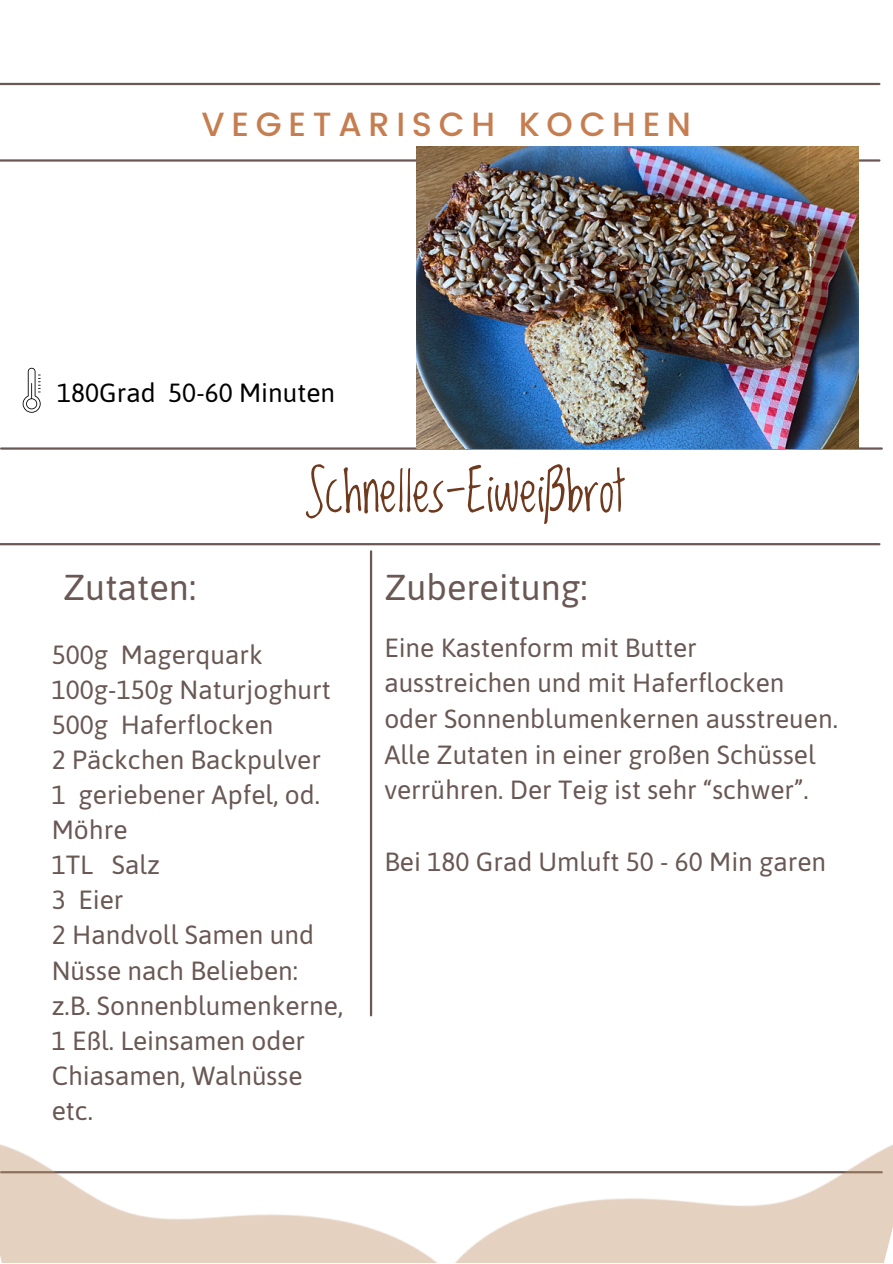
<style>
.page{position:relative;width:893px;height:1264px;background:#fff}
.page>*{position:absolute;margin:0;border:0;box-sizing:border-box;transform-origin:0 0}
.t1{font:55.05px "Lovedbythe King";color:#6f391d}
.t2{font:36px "Asap";color:#695853}
.t3{font:500 33.6px "Poppins";letter-spacing:.2em;color:#c67e50}
.t4{font:26.25px/35.1px "Asap";color:#695853}
.t5{font:26.25px "Asap";color:#000}
</style>
<div class="page">
<hr style="left:0;top:159px;width:879px;height:3px;background:#695853">
<hr style="left:0;top:543px;width:879px;height:2px;background:#695853">
<hr style="left:1px;top:447px;width:880px;height:2px;background:#695853">
<hr style="left:370px;top:551px;width:2px;height:464px;background:#695853">
<hr style="left:0;top:83px;width:879px;height:2px;background:#695853">
<img style="left:470px;top:1145px;width:422px;height:117px">
<img style="left:0;top:1144px;width:470px;height:118px">
<img style="left:416px;top:146px;width:442px;height:303px">
<svg style="left:23px;top:368px;width:18px;height:45px"></svg>
<p class="t3" style="left:201px;top:105px;width:491px">VEGETARISCH KOCHEN</p>
<p class="t5" style="left:57px;top:377px;width:280px">180Grad 50-60 Minuten</p>
<p class="t1" style="left:304px;top:460px;width:322px">Schnelles-Eiweißbrot</p>
<p class="t2" style="left:63px;top:566px;width:134px">Zutaten:</p>
<p class="t2" style="left:384px;top:566px;width:205px">Zubereitung:</p>
<p class="t4" style="left:52px;top:637px;width:212px">500g Magerquark</p>
<p class="t4" style="left:52px;top:672px;width:280px">100g-150g Naturjoghurt</p>
<p class="t4" style="left:52px;top:707px;width:223px">500g Haferflocken</p>
<p class="t4" style="left:52px;top:742px;width:271px">2 Päckchen Backpulver</p>
<p class="t4" style="left:52px;top:777px;width:270px">1 geriebener Apfel, od.<br>Möhre</p>
<p class="t4" style="left:52px;top:847px;width:110px">1TL Salz</p>
<p class="t4" style="left:52px;top:882px;width:73px">3 Eier</p>
<p class="t4" style="left:52px;top:917px;width:264px">2 Handvoll Samen und<br>Nüsse nach Belieben:</p>
<p class="t4" style="left:52px;top:987px;width:293px">z.B. Sonnenblumenkerne,<br>1 Eßl. Leinsamen oder<br>Chiasamen, Walnüsse etc.</p>
<p class="t4" style="left:384px;top:629px;width:455px;line-height:35.7px">Eine Kastenform mit Butter ausstreichen und mit Haferflocken oder Sonnenblumenkernen ausstreuen.</p>
<p class="t4" style="left:384px;top:736px;width:433px;line-height:35.7px">Alle Zutaten in einer großen Schüssel verrühren. Der Teig ist sehr “schwer”.</p>
<p class="t4" style="left:384px;top:843px;width:443px">Bei 180 Grad Umluft 50 - 60 Min garen</p>
</div>
